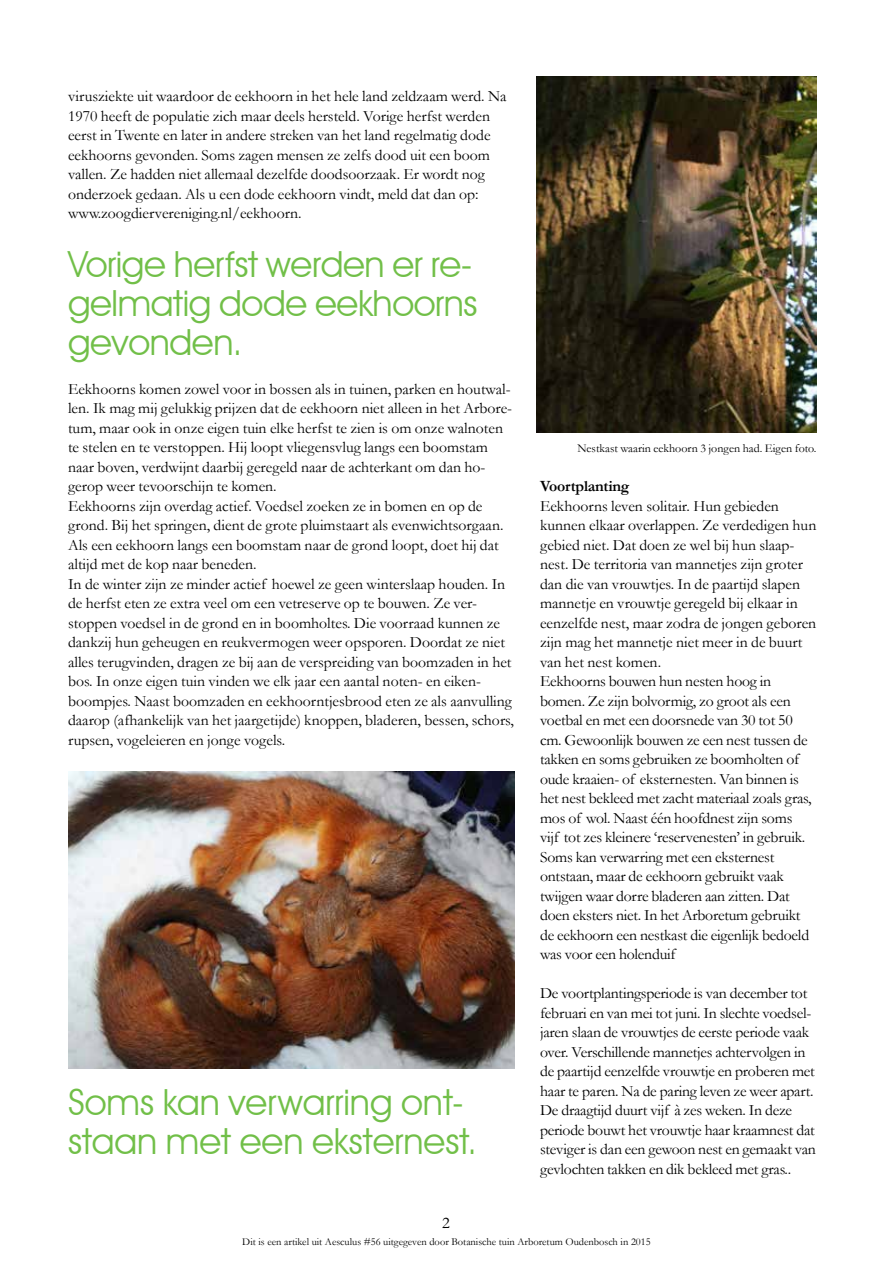
<style>
.page{position:relative;width:893px;height:1263px;background:#fff}
.page>*{position:absolute;margin:0;border:0;box-sizing:border-box;transform-origin:0 0}
.t1{font:36px/39px "Avant Garde IT Cby BT";letter-spacing:-.01em;color:#71bf48}
.t2{font:16.5px "Garamond";color:#000}
.t3{font:15.75px/19.5px "Garamond";color:#000}
.t4{font:700 15.75px "Garamond";letter-spacing:-.015em;color:#000}
.t5{font:12px "Garamond";color:#000}
.t6{font:10.5px "Garamond";color:#000}
</style>
<div class="page">
<img style="left:537px;top:77px;width:279px;height:356px">
<img style="left:68px;top:771px;width:446px;height:297px">
<p class="t3" style="left:68px;top:86px;width:440px">virusziekte uit waardoor de eekhoorn in het hele land zeldzaam werd. Na 1970 heeft de populatie zich maar deels hersteld. Vorige herfst werden eerst in Twente en later in andere streken van het land regelmatig dode eekhoorns gevonden. Soms zagen mensen ze zelfs dood uit een boom vallen. Ze hadden niet allemaal dezelfde doodsoorzaak. Er wordt nog onderzoek gedaan. Als u een dode eekhoorn vindt, meld dat dan op: www.zoogdiervereniging.nl/eekhoorn.</p>
<h1 class="t1" style="left:68px;top:244px;width:411px">Vorige herfst werden er re&shy;gelmatig dode eekhoorns gevonden.</h1>
<p class="t3" style="left:68px;top:378px;width:447px">Eekhoorns komen zowel voor in bossen als in tuinen, parken en houtwal&shy;len. Ik mag mij gelukkig prijzen dat de eekhoorn niet alleen in het Arbore&shy;tum, maar ook in onze eigen tuin elke herfst te zien is om onze walnoten te stelen en te verstoppen. Hij loopt vliegensvlug langs een boomstam naar boven, verdwijnt daarbij geregeld naar de achterkant om dan ho&shy;gerop weer tevoorschijn te komen.<br>Eekhoorns zijn overdag actief. Voedsel zoeken ze in bomen en op de grond. Bij het springen, dient de grote pluimstaart als evenwichtsorgaan.<br>Als een eekhoorn langs een boomstam naar de grond loopt, doet hij dat altijd met de kop naar beneden.<br>In de winter zijn ze minder actief hoewel ze geen winterslaap houden. In de herfst eten ze extra veel om een vetreserve op te bouwen. Ze ver&shy;stoppen voedsel in de grond en in boomholtes. Die voorraad kunnen ze dankzij hun geheugen en reukvermogen weer opsporen. Doordat ze niet alles terugvinden, dragen ze bij aan de verspreiding van boomzaden in het bos. In onze eigen tuin vinden we elk jaar een aantal noten- en eiken&shy;boompjes. Naast boomzaden en eekhoorntjesbrood eten ze als aanvulling daarop (afhankelijk van het jaargetijde) knoppen, bladeren, bessen, schors, rupsen, vogeleieren en jonge vogels.</p>
<h1 class="t1" style="left:68px;top:1082px;width:411px">Soms kan verwarring ont&shy;staan met een eksternest.</h1>
<p class="t5" style="left:577px;top:440px;width:241px">Nestkast waarin eekhoorn 3 jongen had. Eigen foto.</p>
<p class="t4" style="left:540px;top:475px;width:91px">Voortplanting</p>
<p class="t3" style="left:540px;top:495px;width:278px">Eekhoorns leven solitair. Hun gebieden kunnen elkaar overlappen. Ze verdedigen hun gebied niet. Dat doen ze wel bij hun slaap&shy;nest. De territoria van mannetjes zijn groter dan die van vrouwtjes. In de paartijd slapen mannetje en vrouwtje geregeld bij elkaar in eenzelfde nest, maar zodra de jongen geboren zijn mag het mannetje niet meer in de buurt van het nest komen.<br>Eekhoorns bouwen hun nesten hoog in bomen. Ze zijn bolvormig, zo groot als een voetbal en met een doorsnede van 30 tot 50 cm. Gewoonlijk bouwen ze een nest tussen de takken en soms gebruiken ze boomholten of oude kraaien- of eksternesten. Van binnen is het nest bekleed met zacht materiaal zoals gras, mos of wol. Naast één hoofdnest zijn soms<br>vijf tot zes kleinere ‘reservenesten’ in gebruik.<br>Soms kan verwarring met een eksternest ontstaan, maar de eekhoorn gebruikt vaak twijgen waar dorre bladeren aan zitten. Dat doen eksters niet. In het Arboretum gebruikt de eekhoorn een nestkast die eigenlijk bedoeld was voor een holenduif</p>
<p class="t3" style="left:540px;top:983px;width:277px">De voortplantingsperiode is van december tot februari en van mei tot juni. In slechte voedsel&shy;jaren slaan de vrouwtjes de eerste periode vaak over. Verschillende mannetjes achtervolgen in de paartijd eenzelfde vrouwtje en proberen met haar te paren. Na de paring leven ze weer apart.<br>De draagtijd duurt vijf à zes weken. In deze periode bouwt het vrouwtje haar kraamnest dat steviger is dan een gewoon nest en gemaakt van gevlochten takken en dik bekleed met gras..</p>
<p class="t2" style="left:442px;top:1212px;width:9px">2</p>
<p class="t6" style="left:242px;top:1235px;width:410px">Dit is een artikel uit Aesculus #56 uitgegeven door Botanische tuin Arboretum Oudenbosch in 2015</p>
</div>
